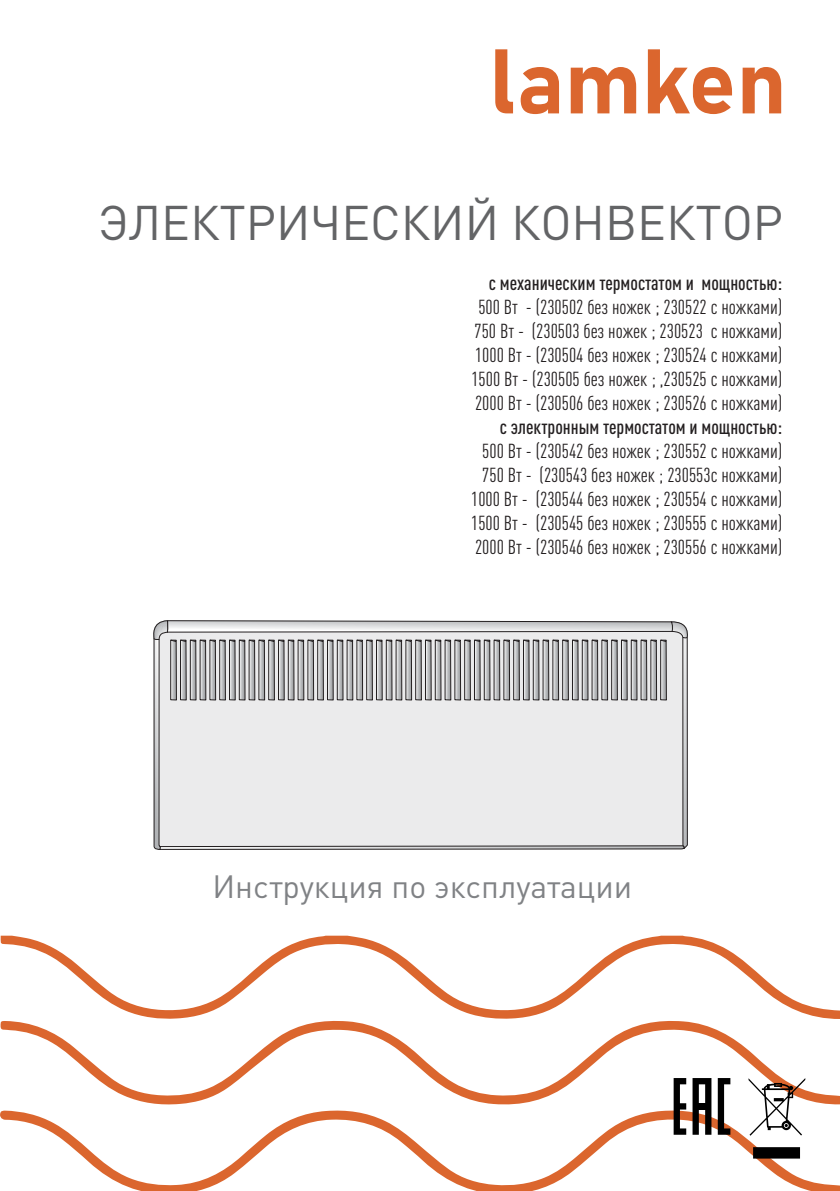
<style>
.page{position:relative;width:840px;height:1191px;background:#fff}
.page>*{position:absolute;margin:0;border:0;box-sizing:border-box;transform-origin:0 0}
.t1{font:48px "DIN Pro";color:#636466}
.t2{font:31.8px "DIN Pro";color:#808285}
.t3{font:condensed 20px/24px "DIN Pro";color:#231f20;text-align:center}
.t4{font:500 condensed 20px "DIN Pro";color:#231f20}
</style>
<div class="page">
<svg style="left:0;top:1109px;width:839px;height:82px"></svg>
<svg style="left:1px;top:1020px;width:838px;height:86px"></svg>
<svg style="left:0;top:935px;width:839px;height:84px"></svg>
<svg style="left:153px;top:620px;width:535px;height:230px"></svg>
<svg style="left:748px;top:1078px;width:56px;height:80px"></svg>
<svg style="left:673px;top:1078px;width:12px;height:56px"></svg>
<svg style="left:692px;top:1078px;width:19px;height:56px"></svg>
<div style="left:695px;top:1103px;width:13px;height:6px;background:#000"></div>
<svg style="left:717px;top:1078px;width:13px;height:56px"></svg>
<svg style="left:495px;top:49px;width:17px;height:64px"></svg>
<svg style="left:520px;top:67px;width:38px;height:47px"></svg>
<svg style="left:570px;top:67px;width:65px;height:46px"></svg>
<svg style="left:742px;top:67px;width:38px;height:46px"></svg>
<svg style="left:647px;top:49px;width:84px;height:65px"></svg>
<h1 class="t1" style="left:98px;top:185px;width:686px">ЭЛЕКТРИЧЕСКИЙ КОНВЕКТОР</h1>
<p class="t4" style="left:488px;top:268px;width:295px">с механическим термостатом и мощностью:</p>
<p class="t3" style="left:471px;top:293px;width:312px">500 Вт - (230502 без ножек ; 230522 с ножками)<br>750 Вт - (230503 без ножек ; 230523 с ножками)<br>1000 Вт - (230504 без ножек ; 230524 с ножками)<br>1500 Вт - (230505 без ножек ; ,230525 с ножками)<br>2000 Вт - (230506 без ножек ; 230526 с ножками)</p>
<p class="t4" style="left:499px;top:412px;width:284px">с электронным термостатом и мощностью:</p>
<p class="t3" style="left:471px;top:437px;width:312px">500 Вт - (230542 без ножек ; 230552 с ножками)<br>750 Вт - (230543 без ножек ; 230553с ножками)<br>1000 Вт - (230544 без ножек ; 230554 с ножками)<br>1500 Вт - (230545 без ножек ; 230555 с ножками)<br>2000 Вт - (230546 без ножек ; 230556 с ножками)</p>
<h2 class="t2" style="left:212px;top:862px;width:421px">Инструкция по эксплуатации</h2>
</div>
